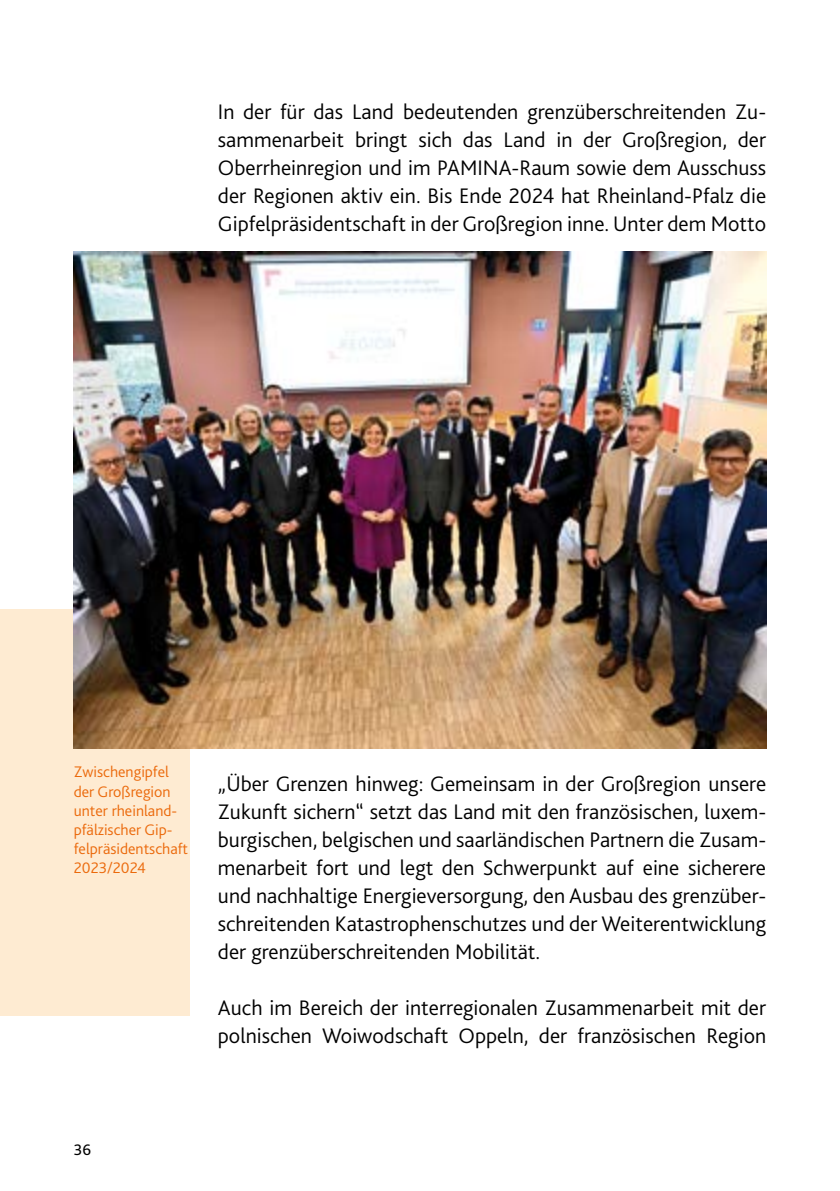
<style>
.page{position:relative;width:840px;height:1191px;background:#fff}
.page>*{position:absolute;margin:0;border:0;box-sizing:border-box;transform-origin:0 0}
.t1{font:300 22px/28px "Bliss 2";color:#000;text-align:justify}
.t2{font:300 16px/19.2px "Bliss 2";color:#eb690b}
.t3{font:16px "Bliss 2";color:#000}
</style>
<div class="page">
<div style="left:0;top:609px;width:189px;height:406px;background:#feebd2"></div>
<img style="left:74px;top:252px;width:692px;height:497px">
<p class="t1" style="left:218px;top:97px;width:549px">In der für das Land bedeutenden grenzüberschreitenden Zu&shy;sammenarbeit bringt sich das Land in der Großregion, der Oberrheinregion und im PAMINA-Raum sowie dem Ausschuss der Regionen aktiv ein. Bis Ende 2024 hat Rheinland-Pfalz die Gipfelpräsidentschaft in der Großregion inne. Unter dem Motto</p>
<p class="t2" style="left:74px;top:762px;width:116px">Zwischengipfel der Großregion unter rheinland&shy;pfälzischer Gip&shy;felpräsidentschaft<br>2023/2024</p>
<p class="t1" style="left:218px;top:769px;width:549px">„Über Grenzen hinweg: Gemeinsam in der Großregion unsere Zukunft sichern“ setzt das Land mit den französischen, luxem&shy;burgischen, belgischen und saarländischen Partnern die Zusam&shy;menarbeit fort und legt den Schwerpunkt auf eine sicherere und nachhaltige Energieversorgung, den Ausbau des grenzüber&shy;schreitenden Katastrophenschutzes und der Weiterentwicklung der grenzüberschreitenden Mobilität.</p>
<p class="t1" style="left:218px;top:993px;width:549px">Auch im Bereich der interregionalen Zusammenarbeit mit der polnischen Woiwodschaft Oppeln, der französischen Region</p>
<p class="t3" style="left:74px;top:1139px;width:19px">36</p>
</div>
